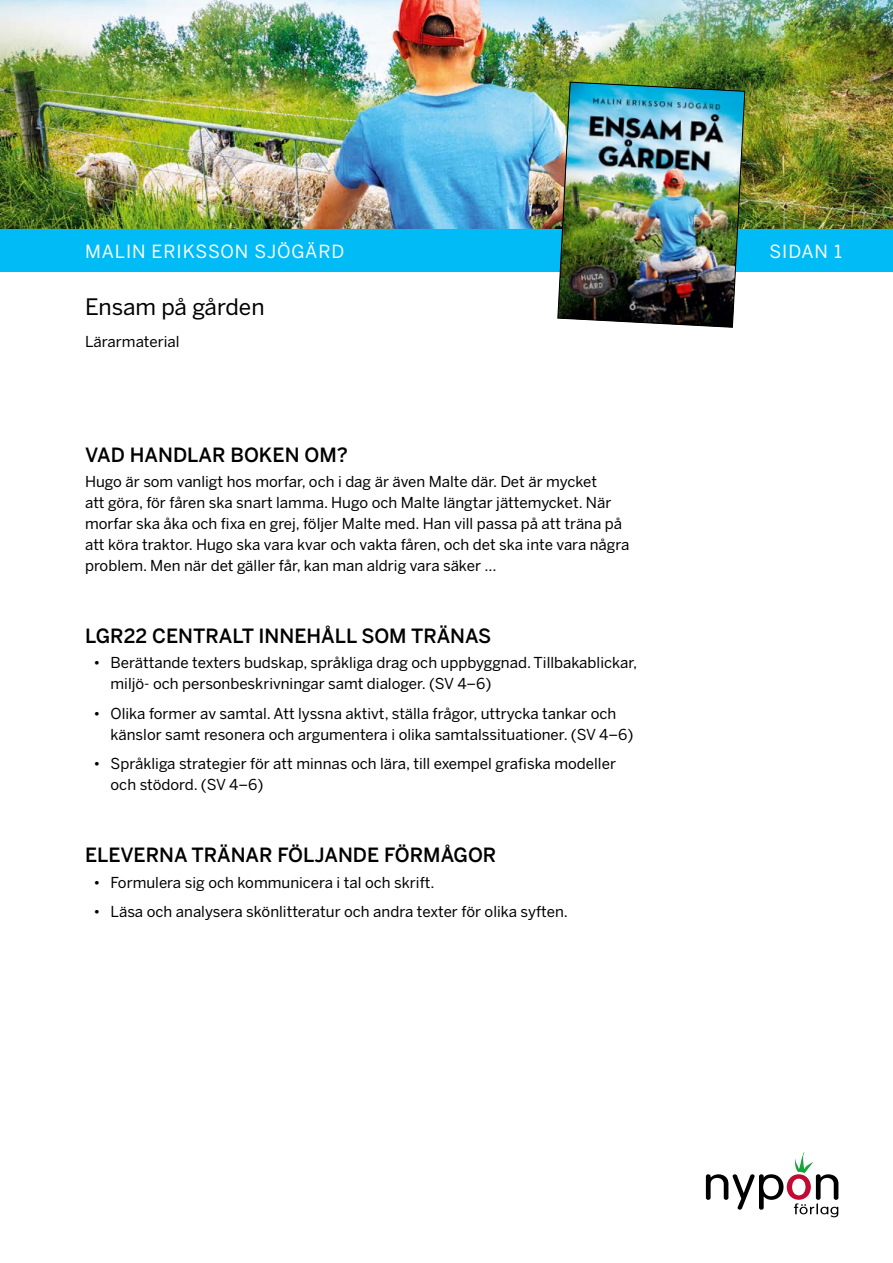
<style>
.page{position:relative;width:893px;height:1263px;background:#fff}
.page>*{position:absolute;margin:0;border:0;box-sizing:border-box;transform-origin:0 0}
.t1{font:22.5px "Benton Sans";letter-spacing:-.005em;color:#000}
.t2{font:500 19.5px "Benton Sans";color:#000}
.t3{font:18px "Benton Sans";letter-spacing:.05em;color:#fff}
.t4{font:15px/21px "Benton Sans";color:#000}
</style>
<div class="page">
<img style="left:0;top:0;width:893px;height:230px">
<div style="left:0;top:230px;width:893px;height:42px;background:#00bbf6"></div>
<img style="left:557px;top:81px;width:188px;height:247px">
<svg style="left:706px;top:1152px;width:132px;height:65px"></svg>
<p class="t3" style="left:85px;top:241px;width:261px">MALIN ERIKSSON SJÖGÄRD</p>
<h1 class="t1" style="left:85px;top:294px;width:181px">Ensam på gården</h1>
<p class="t4" style="left:85px;top:331px;width:96px">Lärarmaterial</p>
<h2 class="t2" style="left:85px;top:443px;width:264px">VAD HANDLAR BOKEN OM?</h2>
<p class="t4" style="left:85px;top:471px;width:546px">Hugo är som vanligt hos morfar, och i dag är även Malte där. Det är mycket<br>att göra, för fåren ska snart lamma. Hugo och Malte längtar jättemycket. När morfar ska åka och fixa en grej, följer Malte med. Han vill passa på att träna på att köra traktor. Hugo ska vara kvar och vakta fåren, och det ska inte vara några problem. Men när det gäller får, kan man aldrig vara säker ...</p>
<h2 class="t2" style="left:85px;top:624px;width:408px">LGR22 CENTRALT INNEHÅLL SOM TRÄNAS</h2>
<p class="t4" style="left:111px;top:652px;width:528px;text-indent:-17px">• Berättande texters budskap, språkliga drag och uppbyggnad. Tillbakablickar, miljö- och personbeskrivningar samt dialoger. (SV 4–6)</p>
<p class="t4" style="left:111px;top:703px;width:524px;text-indent:-17px">• Olika former av samtal. Att lyssna aktivt, ställa frågor, uttrycka tankar och känslor samt resonera och argumentera i olika samtalssituationer. (SV 4–6)</p>
<p class="t4" style="left:111px;top:753px;width:507px;text-indent:-17px">• Språkliga strategier för att minnas och lära, till exempel grafiska modeller och stödord. (SV 4–6)</p>
<h2 class="t2" style="left:85px;top:843px;width:413px">ELEVERNA TRÄNAR FÖLJANDE FÖRMÅGOR</h2>
<p class="t4" style="left:94px;top:872px;width:343px">• Formulera sig och kommunicera i tal och skrift.</p>
<p class="t4" style="left:94px;top:901px;width:476px">• Läsa och analysera skönlitteratur och andra texter för olika syften.</p>
<p class="t3" style="left:769px;top:241px;width:74px">SIDAN 1</p>
</div>
